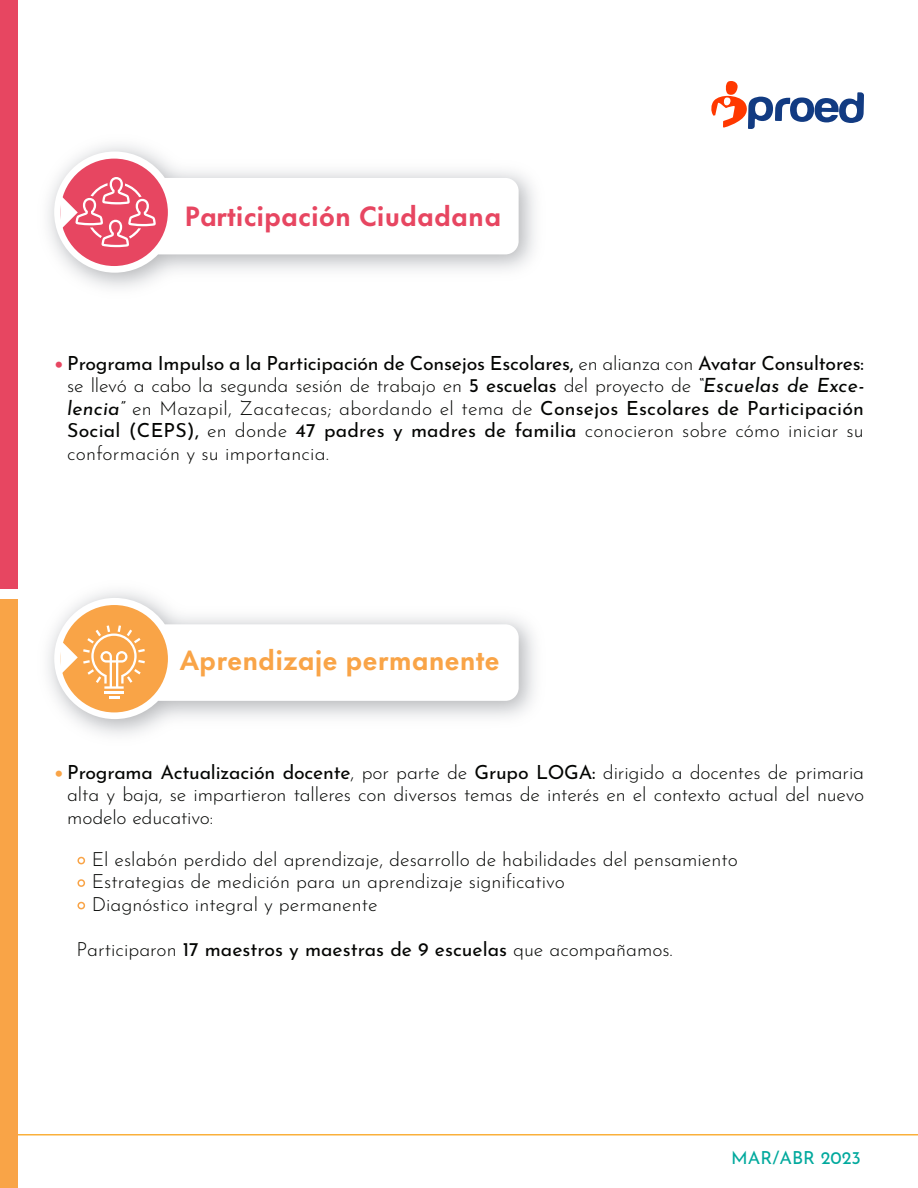
<style>
.page{position:relative;width:918px;height:1188px;background:#fff}
.page>*{position:absolute;margin:0;border:0;box-sizing:border-box;transform-origin:0 0}
.t1{font:700 25.8px "Futura Now Text";color:#e74661}
.t2{font:700 25.8px "Futura Now Text";color:#f9a447}
.t3{font:100 19.5px/22.5px "Josefin Sans";color:#040503;text-align:justify}
.t4{font:19.5px "Josefin Sans";color:#040503}
.t5{font:18px "Josefin Sans";color:#00a99d}
.s1{font-family:"Laca";font-weight:400;font-size:25.5px;color:#e74661}
.s2{font-weight:400}
.s3{font-style:italic}
.s4{font-family:"Laca";font-weight:400;font-size:25.5px;color:#f9a447}
.s5{font-weight:100}
</style>
<div class="page">
<hr style="left:0;top:1134px;width:918px;height:2px;background:#fab03b">
<svg style="left:711px;top:81px;width:153px;height:48px"></svg>
<div style="left:0;top:600px;width:18px;height:588px;background:#f9a447"></div>
<div style="left:0;top:0;width:18px;height:588px;background:#e74661"></div>
<svg style="left:54px;top:152px;width:465px;height:121px"></svg>
<div style="left:60px;top:159px;width:108px;height:107px;background:#e74661;border-radius:50%"></div>
<svg style="left:60px;top:177px;width:96px;height:70px"></svg>
<svg style="left:54px;top:598px;width:465px;height:121px"></svg>
<div style="left:61px;top:605px;width:107px;height:107px;background:#f9a447;border-radius:50%"></div>
<hr style="left:104px;top:691px;width:20px;height:3px;background:#fff">
<svg style="left:109px;top:696px;width:10px;height:3px"></svg>
<svg style="left:60px;top:625px;width:85px;height:64px"></svg>
<h1 class="t1" style="left:185px;top:195px;width:318px">Participación Ciudadana</h1>
<p class="t3" style="left:67px;top:350px;width:798px;text-indent:-13px"><span class="s1">•</span> <span class="s2">Programa Impulso a la Participación de Consejos Escolares,</span> en alianza con <span class="s2">Avatar Consultores: </span>se llevó a cabo la segunda sesión de trabajo en <span class="s2">5 escuelas</span> del proyecto de <span class="s3">“Escuelas de Exce&shy;lencia”</span> en Mazapil, Zacatecas; abordando el tema de <span class="s2">Consejos Escolares de Participación Social (CEPS),</span> en donde <span class="s2">47 padres y madres de familia</span> conocieron sobre cómo iniciar su conformación y su importancia.</p>
<h1 class="t2" style="left:180px;top:638px;width:321px">Aprendizaje permanente</h1>
<p class="t3" style="left:67px;top:759px;width:799px;text-indent:-13px"><span class="s4">•</span> <span class="s2">Programa Actualización docente</span>, por parte de <span class="s2">Grupo LOGA:</span> dirigido a docentes de primaria alta y baja, se impartieron talleres con diversos temas de interés en el contexto actual del nuevo modelo educativo:</p>
<p class="t3" style="left:76px;top:846px;width:663px"><span class="s4">•</span> El eslabón perdido del aprendizaje, desarrollo de habilidades del pensamiento</p>
<p class="t3" style="left:76px;top:869px;width:490px"><span class="s4">•</span> Estrategias de medición para un aprendizaje significativo</p>
<p class="t3" style="left:76px;top:891px;width:303px"><span class="s4">•</span> Diagnóstico integral y permanente</p>
<p class="t4" style="left:76px;top:933px;width:598px"><span class="s5">Participaron</span> 17 maestros y maestras de 9 escuelas <span class="s5">que acompañamos.</span></p>
<p class="t5" style="left:731px;top:1143px;width:131px">MAR/ABR 2023</p>
</div>
